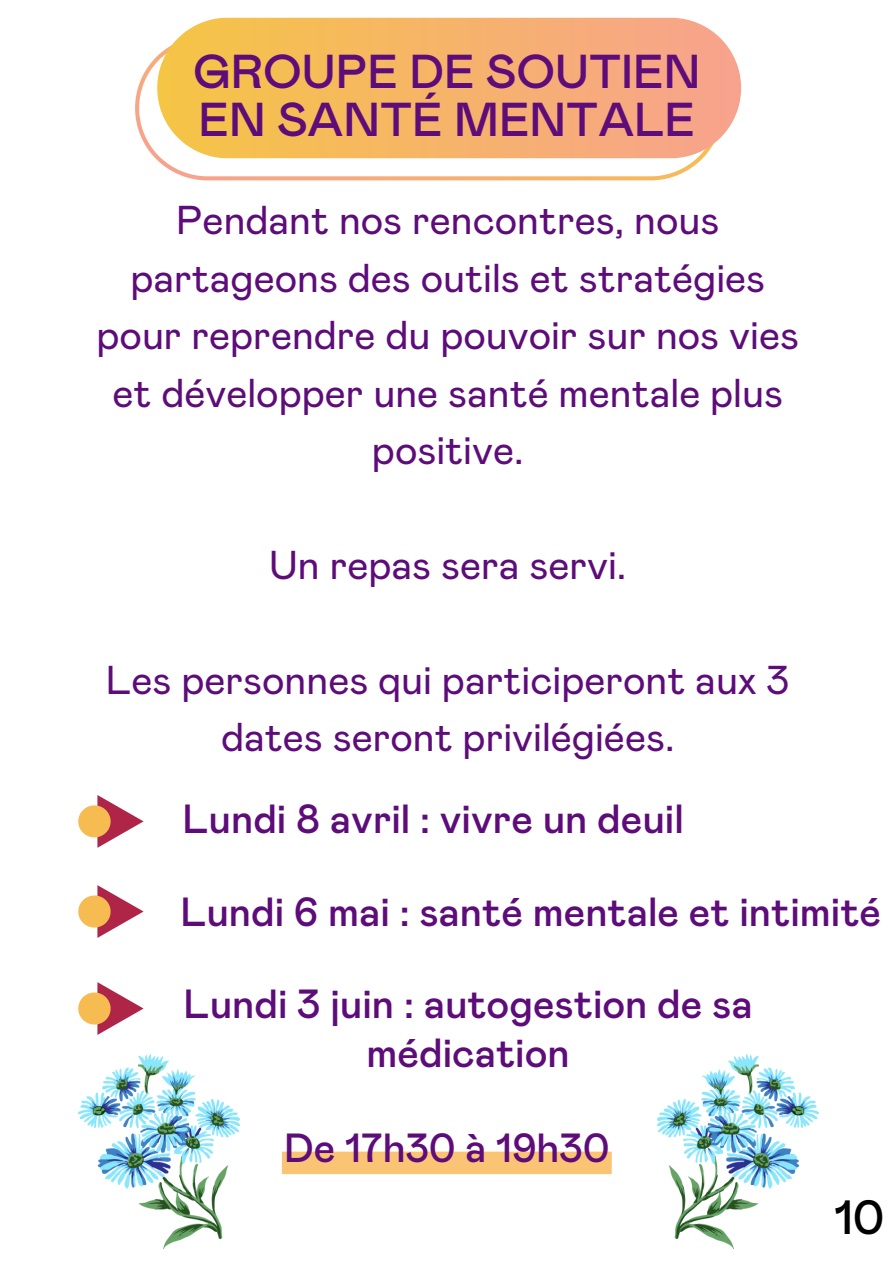
<style>
.page{position:relative;width:894px;height:1264px;background:#fff}
.page>*{position:absolute;margin:0;border:0;box-sizing:border-box;transform-origin:0 0}
.t1{font:500 48px "Mabry Pro";color:#000}
.t2{font:500 47.55px/48.3px "Mabry Pro";color:#5d0c79}
.t3{font:500 40.65px/48.3px "Mabry Pro";color:#5d0c79;text-align:center}
.t4{font:40.2px/57.3px "Mabry Pro";color:#5d0c79;text-align:center}
</style>
<div class="page">
<svg style="left:135px;top:56px;width:568px;height:124px"></svg>
<svg style="left:157px;top:18px;width:583px;height:140px;background:#f6b770"></svg>
<svg style="left:78px;top:795px;width:65px;height:52px"></svg>
<svg style="left:78px;top:885px;width:65px;height:52px"></svg>
<svg style="left:78px;top:982px;width:65px;height:52px"></svg>
<div style="left:282px;top:1151px;width:329px;height:23px;background:#fbc474"></div>
<img style="left:78px;top:1054px;width:161px;height:193px">
<img style="left:657px;top:1054px;width:161px;height:193px">
<p class="t2" style="left:193px;top:50px;width:508px">GROUPE DE SOUTIEN<br>EN SANTÉ MENTALE</p>
<p class="t4" style="left:96px;top:194px;width:703px">Pendant nos rencontres, nous partageons des outils et stratégies pour reprendre du pouvoir sur nos vies et développer une santé mentale plus positive.</p>
<h1 class="t4" style="left:269px;top:538px;width:358px">Un repas sera servi.</h1>
<p class="t4" style="left:106px;top:653px;width:685px">Les personnes qui participeront aux 3 dates seront privilégiées.</p>
<h2 class="t3" style="left:182px;top:797px;width:502px">Lundi 8 avril : vivre un deuil</h2>
<p class="t3" style="left:180px;top:889px;width:702px">Lundi 6 mai : santé mentale et intimité</p>
<h2 class="t3" style="left:183px;top:982px;width:570px">Lundi 3 juin : autogestion de sa médication</h2>
<p class="t3" style="left:284px;top:1125px;width:326px">De 17h30 à 19h30</p>
<p class="t1" style="left:834px;top:1196px;width:51px">10</p>
</div>
